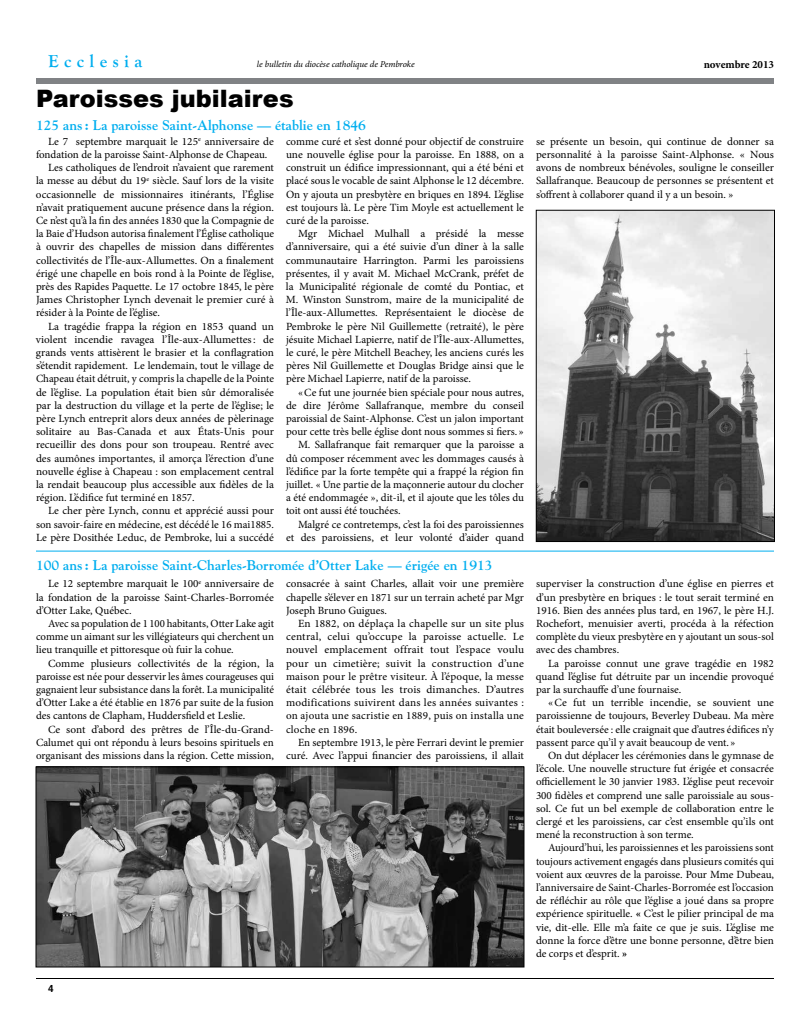
<style>
.page{position:relative;width:810px;height:1026px;background:#fff}
.page>*{position:absolute;margin:0;border:0;box-sizing:border-box;transform-origin:0 0}
.t1{font:900 24px "Arial";color:#000}
.t2{font:700 18px "Goudy Old Style T";letter-spacing:.3em;color:#00aeef}
.t3{font:700 14px "Goudy Std";color:#00aeef}
.t4{font:11px/13.2px "Minion Pro";color:#000;text-align:justify}
.t5{font:700 11px "Minion Pro";letter-spacing:-.005em;color:#000}
.t6{font:700 10px "Helvetica";color:#000}
.t7{font:italic 9px "Minion Pro";letter-spacing:-.01em;color:#000}
.s1{font-weight:700}
</style>
<div class="page">
<hr style="left:36px;top:978px;width:738px;height:1px;background:#000">
<div style="left:36px;top:78px;width:738px;height:6px;background:#808285"></div>
<hr style="left:36px;top:551px;width:738px;height:1px;background:#00aeef">
<img style="left:38px;top:769px;width:484px;height:196px">
<div style="left:36px;top:767px;width:488px;height:200px;border:1px solid #000"></div>
<img style="left:538px;top:212px;width:235px;height:328px">
<div style="left:536px;top:210px;width:239px;height:332px;border:1px solid #000"></div>
<h2 class="t2" style="left:48px;top:51px;width:96px">Ecclesia</h2>
<p class="t7" style="left:257px;top:58px;width:159px">le bulletin du diocèse catholique de Pembroke</p>
<p class="t5" style="left:704px;top:57px;width:72px">novembre 2013</p>
<h1 class="t1" style="left:36px;top:81px;width:259px">Paroisses jubilaires</h1>
<p class="t4" style="left:48px;top:135px;width:228px">Le 7 septembre marquait le 125<sup>e</sup> anniversaire de</p>
<p class="t4" style="left:36px;top:148px;width:233px">fondation de la paroisse Saint-Alphonse de Chapeau.</p>
<p class="t4" style="left:48px;top:161px;width:228px">Les catholiques de l’endroit n’avaient que rarement</p>
<p class="t4" style="left:36px;top:174px;width:239px">la messe au début du 19<sup>e</sup> siècle. Sauf lors de la visite</p>
<p class="t4" style="left:36px;top:188px;width:239px">occasionnelle de missionnaires itinérants, l’Église</p>
<p class="t4" style="left:36px;top:201px;width:240px">n’avait pratiquement aucune présence dans la région.</p>
<p class="t4" style="left:36px;top:214px;width:239px">Ce n’est qu’à la fin des années 1830 que la Compagnie de</p>
<p class="t4" style="left:36px;top:227px;width:240px">la Baie d’Hudson autorisa finalement l’Église catholique</p>
<p class="t4" style="left:36px;top:240px;width:240px">à ouvrir des chapelles de mission dans différentes</p>
<p class="t4" style="left:36px;top:254px;width:240px">collectivités de l’Île-aux-Allumettes. On a finalement</p>
<p class="t4" style="left:36px;top:267px;width:240px">érigé une chapelle en bois rond à la Pointe de l’église,</p>
<p class="t4" style="left:36px;top:280px;width:239px">près des Rapides Paquette. Le 17 octobre 1845, le père</p>
<p class="t4" style="left:36px;top:293px;width:240px">James Christopher Lynch devenait le premier curé à</p>
<p class="t4" style="left:36px;top:306px;width:125px">résider à la Pointe de l’église.</p>
<p class="t4" style="left:48px;top:320px;width:227px">La tragédie frappa la région en 1853 quand un</p>
<p class="t4" style="left:36px;top:333px;width:239px">violent incendie ravagea l’Île-aux-Allumettes: de</p>
<p class="t4" style="left:36px;top:346px;width:239px">grands vents attisèrent le brasier et la conflagration</p>
<p class="t4" style="left:36px;top:359px;width:240px">s’étendit rapidement. Le lendemain, tout le village de</p>
<p class="t4" style="left:36px;top:372px;width:240px">Chapeau était détruit, y compris la chapelle de la Pointe</p>
<p class="t4" style="left:36px;top:386px;width:240px">de l’église. La population était bien sûr démoralisée</p>
<p class="t4" style="left:36px;top:399px;width:239px">par la destruction du village et la perte de l’église; le</p>
<p class="t4" style="left:36px;top:412px;width:240px">père Lynch entreprit alors deux années de pèlerinage</p>
<p class="t4" style="left:36px;top:425px;width:240px">solitaire au Bas-Canada et aux États-Unis pour</p>
<p class="t4" style="left:36px;top:438px;width:239px">recueillir des dons pour son troupeau. Rentré avec</p>
<p class="t4" style="left:36px;top:452px;width:240px">des aumônes importantes, il amorça l’érection d’une</p>
<p class="t4" style="left:36px;top:465px;width:240px">nouvelle église à Chapeau : son emplacement central</p>
<p class="t4" style="left:36px;top:478px;width:240px">la rendait beaucoup plus accessible aux fidèles de la</p>
<p class="t4" style="left:36px;top:491px;width:160px">région. L’édifice fut terminé en 1857.</p>
<p class="t4" style="left:48px;top:504px;width:228px">Le cher père Lynch, connu et apprécié aussi pour</p>
<p class="t4" style="left:36px;top:518px;width:239px">son savoir-faire en médecine, est décédé le 16 mai1885.</p>
<p class="t4" style="left:36px;top:531px;width:240px">Le père Dosithée Leduc, de Pembroke, lui a succédé</p>
<p class="t3" style="left:36px;top:116px;width:332px">125 ans: La paroisse Saint-Alphonse — établie en 1846</p>
<p class="t4" style="left:536px;top:135px;width:240px">se présente un besoin, qui continue de donner sa personnalité à la paroisse Saint-Alphonse. « Nous avons de nombreux bénévoles, souligne le conseiller Sallafranque. Beaucoup de personnes se présentent et s’offrent à collaborer quand il y a un besoin. »</p>
<p class="t4" style="left:286px;top:135px;width:240px">comme curé et s’est donné pour objectif de construire une nouvelle église pour la paroisse. En 1888, on a construit un édifice impressionnant, qui a été béni et placé sous le vocable de saint Alphonse le 12 décembre.<br>On y ajouta un presbytère en briques en 1894. L’église est toujours là. Le père Tim Moyle est actuellement le curé de la paroisse.</p>
<p class="t4" style="left:286px;top:227px;width:240px;text-indent:12px">Mgr Michael Mulhall a présidé la messe d’anniversaire, qui a été suivie d’un dîner à la salle communautaire Harrington. Parmi les paroissiens présentes, il y avait M. Michael McCrank, préfet de la Municipalité régionale de comté du Pontiac, et M. Winston Sunstrom, maire de la municipalité de l’Île-aux-Allumettes. Représentaient le diocèse de Pembroke le père Nil Guillemette (retraité), le père jésuite Michael Lapierre, natif de l’Île-aux-Allumettes, le curé, le père Mitchell Beachey, les anciens curés les pères Nil Guillemette et Douglas Bridge ainsi que le père Michael Lapierre, natif de la paroisse.</p>
<p class="t4" style="left:298px;top:386px;width:228px">«Ce fut une journée bien spéciale pour nous autres,</p>
<p class="t4" style="left:286px;top:399px;width:239px">de dire Jérôme Sallafranque, membre du conseil</p>
<p class="t4" style="left:286px;top:412px;width:239px">paroissial de Saint-Alphonse. C’est un jalon important</p>
<p class="t4" style="left:286px;top:425px;width:239px">pour cette très belle église dont nous sommes si fiers. »</p>
<p class="t4" style="left:298px;top:438px;width:228px">M. Sallafranque fait remarquer que la paroisse a</p>
<p class="t4" style="left:286px;top:452px;width:239px">dû composer récemment avec les dommages causés à</p>
<p class="t4" style="left:286px;top:465px;width:240px">l’édifice par la forte tempête qui a frappé la région fin</p>
<p class="t4" style="left:286px;top:478px;width:239px">juillet. « Une partie de la maçonnerie autour du clocher</p>
<p class="t4" style="left:286px;top:491px;width:239px">a été endommagée », dit-il, et il ajoute que les tôles du</p>
<p class="t4" style="left:286px;top:504px;width:116px">toit ont aussi été touchées.</p>
<p class="t4" style="left:298px;top:518px;width:228px">Malgré ce contretemps, c’est la foi des paroissiennes</p>
<p class="t4" style="left:286px;top:531px;width:240px">et des paroissiens, et leur volonté d’aider quand</p>
<p class="t3" style="left:36px;top:557px;width:458px">100 ans: La paroisse Saint-Charles-Borromée d’Otter Lake — érigée en 1913</p>
<p class="t4" style="left:36px;top:577px;width:240px;text-indent:12px">Le 12 septembre marquait le 100<sup>e</sup> anniversaire de la fondation de la paroisse Saint-Charles-Borromée d’Otter Lake, Québec.</p>
<p class="t4" style="left:36px;top:617px;width:240px;text-indent:12px">Avec sa population de 1 100 habitants, Otter Lake agit comme un aimant sur les villégiateurs qui cherchent un lieu tranquille et pittoresque où fuir la cohue.</p>
<p class="t4" style="left:36px;top:657px;width:240px;text-indent:12px">Comme plusieurs collectivités de la région, la paroisse est née pour desservir les âmes courageuses qui gagnaient leur subsistance dans la forêt. La municipalité d’Otter Lake a été établie en 1876 par suite de la fusion des cantons de Clapham, Huddersfield et Leslie.</p>
<p class="t4" style="left:36px;top:723px;width:239px;text-indent:12px">Ce sont d’abord des prêtres de l’Île-du-Grand-Calumet qui ont répondu à leurs besoins spirituels en organisant des missions dans la région. Cette mission,</p>
<p class="t4" style="left:286px;top:577px;width:240px">consacrée à saint Charles, allait voir une première chapelle s’élever en 1871 sur un terrain acheté par Mgr Joseph Bruno Guigues.</p>
<p class="t4" style="left:286px;top:617px;width:240px;text-indent:12px">En 1882, on déplaça la chapelle sur un site plus central, celui qu’occupe la paroisse actuelle. Le nouvel emplacement offrait tout l’espace voulu pour un cimetière; suivit la construction d’une maison pour le prêtre visiteur. À l’époque, la messe était célébrée tous les trois dimanches. D’autres modifications suivirent dans les années suivantes : on ajouta une sacristie en 1889, puis on installa une cloche en 1896.</p>
<p class="t4" style="left:286px;top:736px;width:240px;text-align:right">En septembre 1913, le père Ferrari devint le premier curé. Avec l’appui financier des paroissiens, il allait</p>
<p class="t6" style="left:48px;top:980px;width:7px">4</p>
<p class="t4" style="left:536px;top:577px;width:240px">superviser la construction d’une église en pierres et d’un presbytère en briques : le tout serait terminé en 1916. Bien des années plus tard, en 1967, le père H.J.<br>Rochefort, menuisier averti, procéda à la réfection complète du vieux presbytère en y ajoutant un sous-sol avec des chambres.</p>
<p class="t4" style="left:536px;top:657px;width:240px;text-indent:12px">La paroisse connut une grave tragédie en 1982 quand l’église fut détruite par un incendie provoqué par la surchauffe d’une fournaise.</p>
<p class="t4" style="left:536px;top:696px;width:240px;text-indent:12px">«Ce fut un terrible incendie, se souvient une paroissienne de toujours, Beverley Dubeau. Ma mère était bouleversée : elle craignait que d’autres édifices n’y passent parce qu’il y avait beaucoup de vent. »</p>
<p class="t4" style="left:536px;top:749px;width:240px;text-indent:12px">On dut déplacer les cérémonies dans le gymnase de l’école. Une nouvelle structure fut érigée et consacrée officiellement le 30 janvier 1983. L’église peut recevoir 300 fidèles et comprend une salle paroissiale au sous&shy;sol. Ce fut un bel exemple de collaboration entre le clergé et les paroissiens, car c’est ensemble qu’ils ont mené la reconstruction à son terme.</p>
<p class="t4" style="left:536px;top:841px;width:240px;text-indent:12px">Aujourd’hui, les paroissiennes et les paroissiens sont toujours activement engagés dans plusieurs comités qui voient aux œuvres de la paroisse. Pour Mme Dubeau, l’anniversaire de Saint-Charles-Borromée est l’occasion de réfléchir au rôle que l’église a joué dans sa propre expérience spirituelle. <span class="s1">«</span> C’est le pilier principal de ma vie, dit-elle. Elle m’a faite ce que je suis. L’église me donne la force d’être une bonne personne, d’être bien de corps et d’esprit. <span class="s1">»</span></p>
</div>
